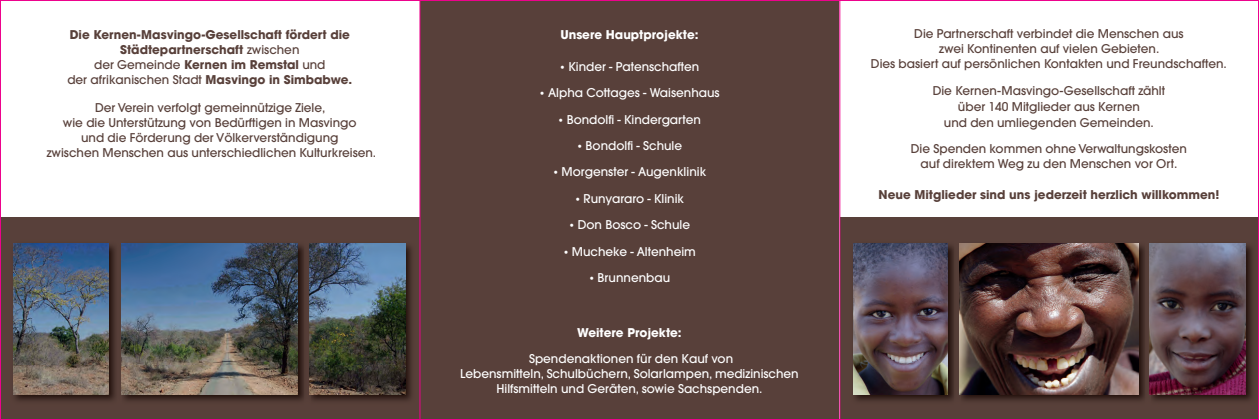
<style>
.page{position:relative;width:1259px;height:420px;background:#fff}
.page>*{position:absolute;margin:0;border:0;box-sizing:border-box;transform-origin:0 0}
.t1{font:500 12px/15px "Avant Garde";color:#58403a;text-align:center}
.t2{font:500 12px/15px "Avant Garde";color:#fff;text-align:center}
.t3{font:700 12px/15px "Avant Garde";color:#58403a;text-align:center}
.t4{font:700 12px "Avant Garde";color:#fff}
.s1{font-weight:500}
.s2{font-size:10px}
</style>
<div class="page">
<div style="left:420px;top:0;width:419px;height:420px;background:#58403a"></div>
<div style="left:0;top:217px;width:420px;height:203px;background:#58403a"></div>
<img style="left:13px;top:243px;width:399px;height:158px">
<img style="left:13px;top:244px;width:96px;height:150px">
<div style="left:840px;top:217px;width:419px;height:203px;background:#58403a"></div>
<img style="left:853px;top:243px;width:400px;height:158px">
<img style="left:853px;top:244px;width:95px;height:150px">
<img style="left:959px;top:244px;width:179px;height:150px">
<img style="left:1149px;top:244px;width:96px;height:150px">
<img style="left:121px;top:244px;width:176px;height:150px">
<img style="left:309px;top:244px;width:96px;height:150px">
<hr style="left:419px;top:0;width:1px;height:420px;background:#ed028c">
<hr style="left:839px;top:0;width:1px;height:420px;background:#ed028c">
<p class="t3" style="left:67px;top:28px;width:286px">Die Kernen-Masvingo-Gesellschaft fördert die Städtepartnerschaft <span class="s1">zwischen<br>der Gemeinde</span> Kernen im Remstal <span class="s1">und<br>der afrikanischen Stadt</span> Masvingo in Simbabwe.</p>
<p class="t1" style="left:47px;top:101px;width:331px">Der Verein verfolgt gemeinnützige Ziele,<br>wie die Unterstützung von Bedürftigen in Masvingo<br>und die Förderung der Völkerverständigung<br>zwischen Menschen aus unterschiedlichen Kulturkreisen.</p>
<p class="t4" style="left:560px;top:30px;width:140px">Unsere Hauptprojekte:</p>
<p class="t2" style="left:559px;top:60px;width:141px"><span class="s2">•</span> Kinder - Patenschaften</p>
<p class="t2" style="left:539px;top:86px;width:182px"><span class="s2">•</span> Alpha Cottages - Waisenhaus</p>
<p class="t2" style="left:558px;top:113px;width:145px"><span class="s2">•</span> Bondolfi - Kindergarten</p>
<p class="t2" style="left:577px;top:139px;width:107px"><span class="s2">•</span> Bondolfi - Schule</p>
<p class="t2" style="left:553px;top:165px;width:155px"><span class="s2">•</span> Morgenster - Augenklinik</p>
<p class="t2" style="left:575px;top:192px;width:111px"><span class="s2">•</span> Runyararo - Klinik</p>
<p class="t2" style="left:569px;top:218px;width:123px"><span class="s2">•</span> Don Bosco - Schule</p>
<p class="t2" style="left:563px;top:245px;width:134px"><span class="s2">•</span> Mucheke - Altenheim</p>
<p class="t2" style="left:589px;top:271px;width:83px"><span class="s2">•</span> Brunnenbau</p>
<p class="t4" style="left:577px;top:327px;width:106px">Weitere Projekte:</p>
<p class="t2" style="left:460px;top:352px;width:340px">Spendenaktionen für den Kauf von<br>Lebensmitteln, Schulbüchern, Solarlampen, medizinischen<br>Hilfsmitteln und Geräten, sowie Sachspenden.</p>
<p class="t1" style="left:871px;top:27px;width:357px">Die Partnerschaft verbindet die Menschen aus<br>zwei Kontinenten auf vielen Gebieten.<br>Dies basiert auf persönlichen Kontakten und Freundschaften.</p>
<p class="t1" style="left:932px;top:84px;width:234px;line-height:16px">Die Kernen-Masvingo-Gesellschaft zählt über 140 Mitglieder aus Kernen<br>und den umliegenden Gemeinden.</p>
<p class="t1" style="left:911px;top:142px;width:278px">Die Spenden kommen ohne Verwaltungskosten auf direktem Weg zu den Menschen vor Ort.</p>
<p class="t3" style="left:878px;top:188px;width:342px">Neue Mitglieder sind uns jederzeit herzlich willkommen!</p>
</div>
